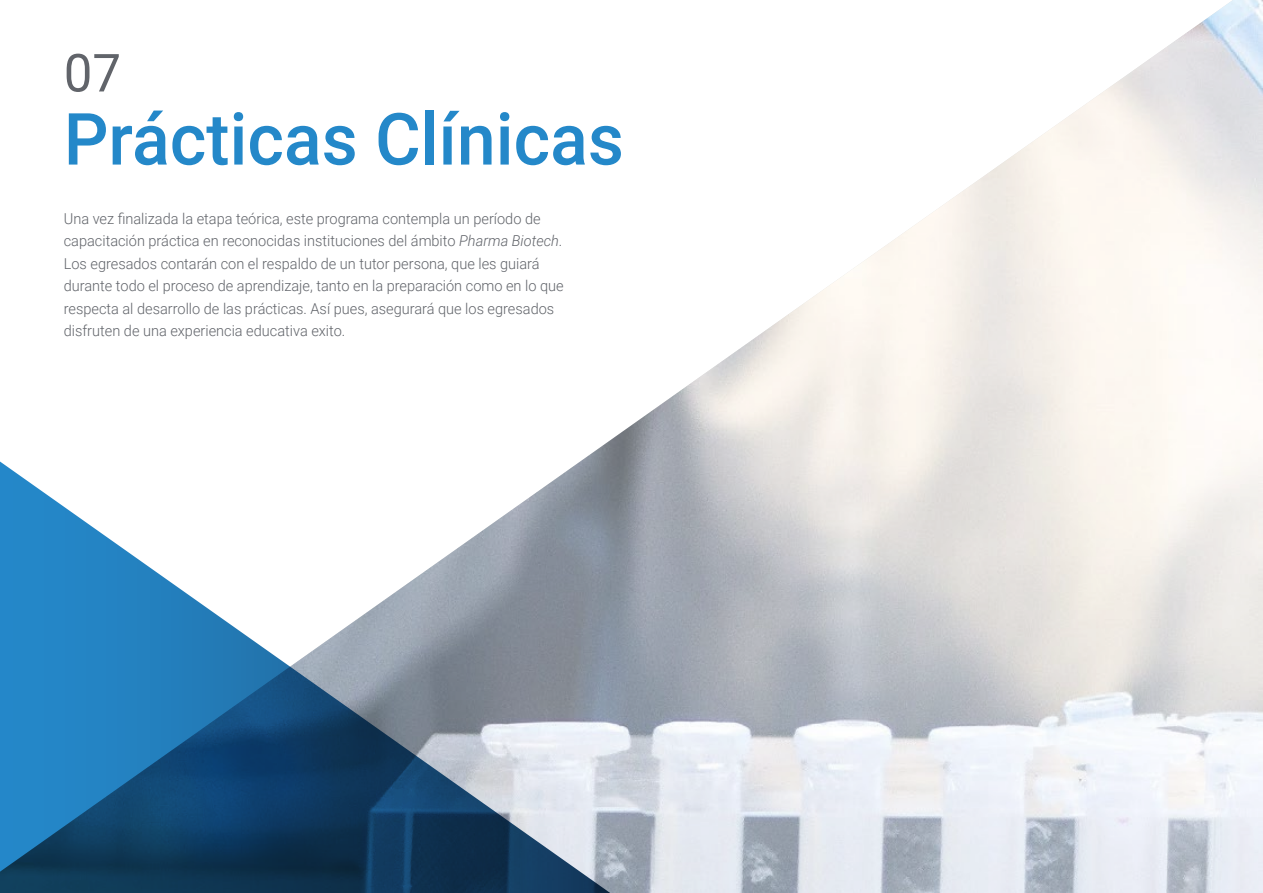
<style>
.page{position:relative;width:1263px;height:893px;background:#fff}
.page>*{position:absolute;margin:0;border:0;box-sizing:border-box;transform-origin:0 0}
.t1{font:500 72px "Roboto";color:#2488c9}
.t2{font:52.5px "Roboto";color:#61646a}
.t3{font:300 15px/22.5px "Roboto";color:#61646a}
.s1{font-style:italic}
</style>
<div class="page">
<img style="left:602px;top:0;width:661px;height:893px">
<svg style="left:0;top:446px;width:640px;height:447px"></svg>
<h2 class="t2" style="left:64px;top:36px;width:59px">07</h2>
<h1 class="t1" style="left:64px;top:89px;width:562px">Prácticas Clínicas</h1>
<p class="t3" style="left:64px;top:207px;width:501px">Una vez finalizada la etapa teórica, este programa contempla un período de capacitación práctica en reconocidas instituciones del ámbito <span class="s1">Pharma Biotech</span>.<br>Los egresados contarán con el respaldo de un tutor persona, que les guiará durante todo el proceso de aprendizaje, tanto en la preparación como en lo que respecta al desarrollo de las prácticas. Así pues, asegurará que los egresados disfruten de una experiencia educativa exito.</p>
</div>
